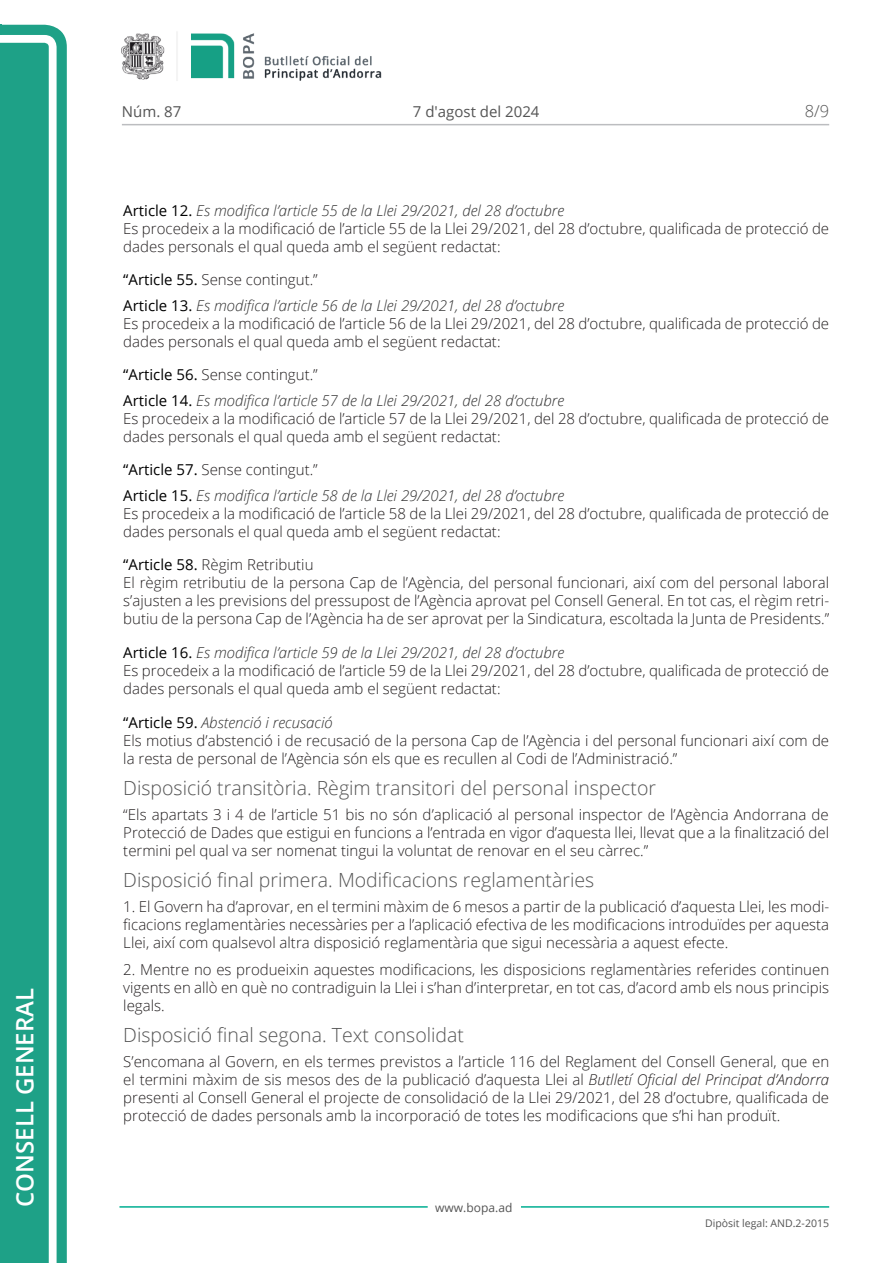
<style>
.page{position:relative;width:893px;height:1263px;background:#fff}
.page>*{position:absolute;margin:0;border:0;box-sizing:border-box;transform-origin:0 0}
.t1{font:600 24px "Open Sans";color:#fff}
.Titol_5{font:300 19.5px "Open Sans";color:#545454}
.t2{font:300 16.5px "Open Sans";color:#545454}
.Body_text{font:300 15px/18px "Open Sans";color:#231f20}
.Titol_7{font:italic 300 15px "Open Sans";color:#303030}
.Titol_7-2{font:300 15px "Open Sans";color:#231f20}
.t3{font:15px "Open Sans";color:#545454}
.t4{font:12px "Open Sans";color:#545454}
.t5{font:10.5px "Open Sans";color:#545454}
.s1{font-weight:400;font-style:normal;color:#000}
.s2{font-weight:400;color:#000}
.s3{font-style:italic}
</style>
<div class="page">
<svg style="left:0;top:25px;width:67px;height:1238px;fill:#1ea187"></svg>
<div style="left:0;top:43px;width:49px;height:1220px;background:#1ea187"></div>
<img style="left:122px;top:32px;width:260px;height:49px">
<hr style="left:119px;top:1206px;width:309px;height:2px;background:#00ae91">
<hr style="left:521px;top:1206px;width:308px;height:2px;background:#00ae91">
<hr style="left:122px;top:124px;width:707px;height:1px;background:#bcbdc0">
<h1 class="t1" style="left:8px;top:1207px;width:220px;rotate:-90deg">Consell General</h1>
<p class="t3" style="left:122px;top:102px;width:61px">Núm. 87</p>
<p class="t3" style="left:413px;top:102px;width:128px">7 d'agost del 2024</p>
<p class="t2" style="left:805px;top:100px;width:26px">8/9</p>
<p class="Titol_7" style="left:123px;top:200px;width:442px"><span class="s1">Article 12.</span> Es modifica l’article 55 de la Llei 29/2021, del 28 d’octubre</p>
<p class="Body_text" style="left:123px;top:219px;width:707px">Es procedeix a la modificació de l’article 55 de la Llei 29/2021, del 28 d’octubre, qualificada de protecció de dades personals el qual queda amb el següent redactat:</p>
<p class="Titol_7-2" style="left:123px;top:270px;width:196px"><span class="s2">“Article 55.</span> Sense contingut.”</p>
<p class="Titol_7" style="left:123px;top:295px;width:442px"><span class="s1">Article 13.</span> Es modifica l’article 56 de la Llei 29/2021, del 28 d’octubre</p>
<p class="Body_text" style="left:123px;top:314px;width:707px">Es procedeix a la modificació de l’article 56 de la Llei 29/2021, del 28 d’octubre, qualificada de protecció de dades personals el qual queda amb el següent redactat:</p>
<p class="Titol_7-2" style="left:123px;top:365px;width:196px"><span class="s2">“Article 56.</span> Sense contingut.”</p>
<p class="Titol_7" style="left:123px;top:390px;width:442px"><span class="s1">Article 14.</span> Es modifica l’article 57 de la Llei 29/2021, del 28 d’octubre</p>
<p class="Body_text" style="left:123px;top:409px;width:707px">Es procedeix a la modificació de l’article 57 de la Llei 29/2021, del 28 d’octubre, qualificada de protecció de dades personals el qual queda amb el següent redactat:</p>
<p class="Titol_7-2" style="left:123px;top:460px;width:196px"><span class="s2">“Article 57.</span> Sense contingut.”</p>
<p class="Titol_7" style="left:123px;top:485px;width:442px"><span class="s1">Article 15.</span> Es modifica l’article 58 de la Llei 29/2021, del 28 d’octubre</p>
<p class="Body_text" style="left:123px;top:504px;width:707px">Es procedeix a la modificació de l’article 58 de la Llei 29/2021, del 28 d’octubre, qualificada de protecció de dades personals el qual queda amb el següent redactat:</p>
<p class="Titol_7-2" style="left:123px;top:555px;width:192px"><span class="s2">“Article 58.</span> Règim Retributiu</p>
<p class="Body_text" style="left:123px;top:574px;width:707px;text-align:justify">El règim retributiu de la persona Cap de l’Agència, del personal funcionari, així com del personal laboral s’ajusten a les previsions del pressupost de l’Agència aprovat pel Consell General. En tot cas, el règim retri&shy;butiu de la persona Cap de l’Agència ha de ser aprovat per la Sindicatura, escoltada la Junta de Presidents.”</p>
<p class="Titol_7" style="left:123px;top:642px;width:442px"><span class="s1">Article 16.</span> Es modifica l’article 59 de la Llei 29/2021, del 28 d’octubre</p>
<p class="Body_text" style="left:123px;top:661px;width:707px">Es procedeix a la modificació de l’article 59 de la Llei 29/2021, del 28 d’octubre, qualificada de protecció de dades personals el qual queda amb el següent redactat:</p>
<p class="Titol_7" style="left:123px;top:712px;width:211px"><span class="s1">“Article 59.</span> Abstenció i recusació</p>
<p class="Body_text" style="left:123px;top:731px;width:707px">Els motius d’abstenció i de recusació de la persona Cap de l’Agència i del personal funcionari així com de la resta de personal de l’Agència són els que es recullen al Codi de l’Administració.”</p>
<p class="Titol_5" style="left:123px;top:774px;width:534px">Disposició transitòria. Règim transitori del personal inspector</p>
<p class="Body_text" style="left:123px;top:805px;width:707px;text-align:justify">“Els apartats 3 i 4 de l’article 51 bis no són d’aplicació al personal inspector de l’Agència Andorrana de Protecció de Dades que estigui en funcions a l’entrada en vigor d’aquesta llei, llevat que a la finalització del termini pel qual va ser nomenat tingui la voluntat de renovar en el seu càrrec.”</p>
<p class="Titol_5" style="left:123px;top:866px;width:472px">Disposició final primera. Modificacions reglamentàries</p>
<p class="Body_text" style="left:123px;top:897px;width:707px;text-align:justify">1. El Govern ha d’aprovar, en el termini màxim de 6 mesos a partir de la publicació d’aquesta Llei, les modi&shy;ficacions reglamentàries necessàries per a l’aplicació efectiva de les modificacions introduïdes per aquesta Llei, així com qualsevol altra disposició reglamentària que sigui necessària a aquest efecte.</p>
<p class="Body_text" style="left:123px;top:960px;width:707px;text-align:justify">2. Mentre no es produeixin aquestes modificacions, les disposicions reglamentàries referides continuen vigents en allò en què no contradiguin la Llei i s’han d’interpretar, en tot cas, d’acord amb els nous principis legals.</p>
<p class="Titol_5" style="left:123px;top:1021px;width:342px">Disposició final segona. Text consolidat</p>
<p class="Body_text" style="left:123px;top:1052px;width:707px;text-align:justify">S’encomana al Govern, en els termes previstos a l’article 116 del Reglament del Consell General, que en el termini màxim de sis mesos des de la publicació d’aquesta Llei al <span class="s3">Butlletí Oficial del Principat d’Andorra </span>presenti al Consell General el projecte de consolidació de la Llei 29/2021, del 28 d’octubre, qualificada de protecció de dades personals amb la incorporació de totes les modificacions que s’hi han produït.</p>
<p class="t4" style="left:435px;top:1199px;width:79px">www.bopa.ad</p>
<p class="t5" style="left:705px;top:1216px;width:125px">Dipòsit legal: AND.2-2015</p>
</div>
